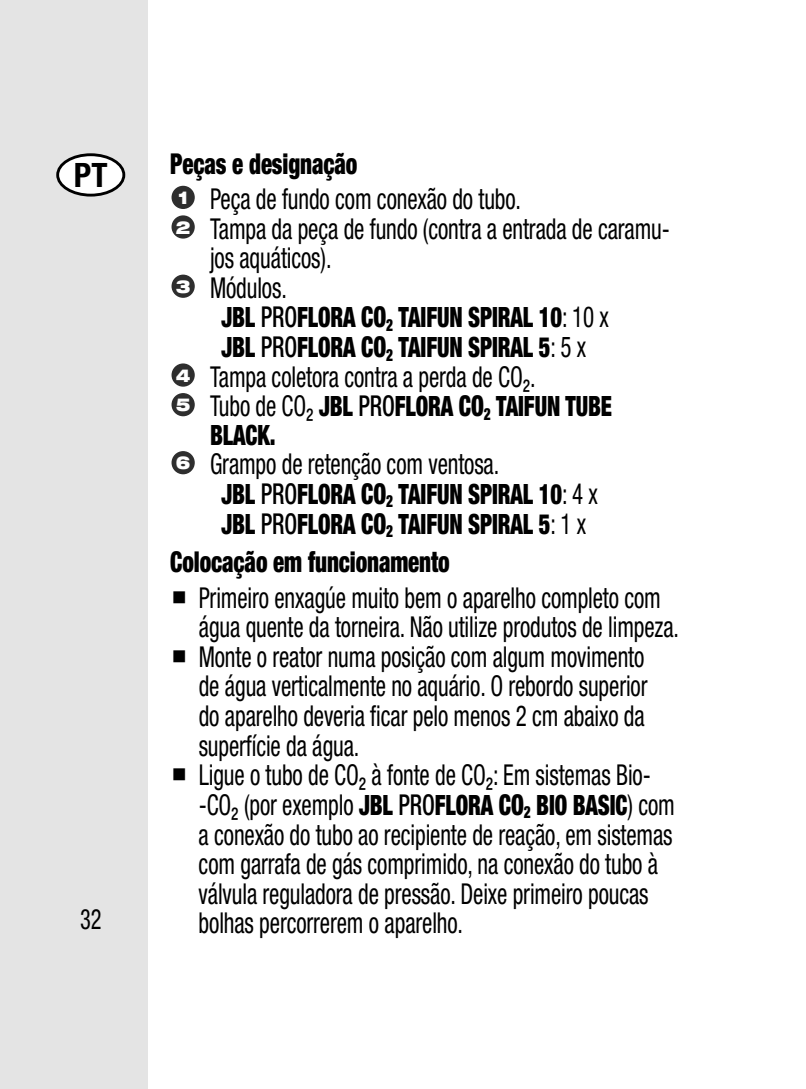
<style>
.page{position:relative;width:806px;height:1089px;background:#fff}
.page>*{position:absolute;margin:0;border:0;box-sizing:border-box;transform-origin:0 0}
.t1{font:700 condensed 33.6px "Helvetica Neue LTW1 G";color:#000}
.t2{font:condensed 28.8px/29.6px "Helvetica Neue LTW1 G";letter-spacing:-.005em;color:#000;scale:.8 1}
.t3{font:900 condensed 28.8px "Helvetica Neue LTW1 G";letter-spacing:-.005em;color:#000;scale:.8 1}
.t4{font:900 condensed 28px/29.6px "Helvetica Neue LTW1 G";letter-spacing:-.005em;color:#000;scale:.8 1}
.t5{font:condensed 28px "Helvetica Neue LTW1 G";color:#000;scale:.8 1}
.s1{font-weight:900}
.s2{font-weight:500;font-size:28.8px}
.s3{font-size:28.8px}
.s4{font-weight:400;font-size:28.8px}
.s5{font-weight:900;font-size:28px}
.s6{font-weight:500}
</style>
<div class="page">
<div style="left:0;top:0;width:147px;height:1089px;background:#e4e4e4"></div>
<div style="left:172px;top:186px;width:22px;height:22px;background:#2e2e2e;border-radius:50%"></div>
<div style="left:171px;top:186px;width:24px;height:23px;border:2px solid #2e2e2e;border-radius:50%"></div>
<div style="left:172px;top:216px;width:22px;height:22px;background:#2e2e2e;border-radius:50%"></div>
<div style="left:171px;top:215px;width:24px;height:24px;border:2px solid #2e2e2e;border-radius:50%"></div>
<div style="left:172px;top:275px;width:22px;height:22px;background:#2e2e2e;border-radius:50%"></div>
<div style="left:171px;top:274px;width:24px;height:24px;border:2px solid #2e2e2e;border-radius:50%"></div>
<div style="left:172px;top:364px;width:22px;height:22px;background:#2e2e2e;border-radius:50%"></div>
<div style="left:171px;top:363px;width:24px;height:24px;border:2px solid #2e2e2e;border-radius:50%"></div>
<div style="left:172px;top:394px;width:22px;height:21px;background:#2e2e2e;border-radius:50%"></div>
<div style="left:171px;top:393px;width:24px;height:23px;border:2px solid #2e2e2e;border-radius:50%"></div>
<div style="left:172px;top:452px;width:22px;height:21px;background:#2e2e2e;border-radius:50%"></div>
<div style="left:171px;top:451px;width:24px;height:23px;border:2px solid #2e2e2e;border-radius:50%"></div>
<div style="left:58px;top:155px;width:66px;height:40px;background:#fff;border-radius:50%"></div>
<div style="left:56px;top:153px;width:69px;height:43px;border:3px solid #000;border-radius:50%"></div>
<p class="t1" style="left:74px;top:155px;width:35px">PT</p>
<p class="t5" style="left:80px;top:902px;width:28px">32</p>
<p class="t2" style="left:170px;top:146px;width:440px;line-height:35.2px"><span class="s1">Peças e designação<br></span><sup>1</sup> Peça de fundo com conexão do tubo.</p>
<p class="t2" style="left:176px;top:214px;width:618px"><sup>2</sup> Tampa da peça de fundo (contra a entrada de caramu-</p>
<p class="t2" style="left:210px;top:243px;width:153px">jos aquáticos).</p>
<p class="t2" style="left:176px;top:273px;width:140px"><sup>3</sup> Módulos.</p>
<p class="t4" style="left:221px;top:303px;width:485px">JBL <span class="s2">PRO</span>FLORA <span class="s3">CO</span><sub>2</sub> TAIFUN SPIRAL 10<span class="s4">: 10 x<br></span>JBL <span class="s2">PRO</span>FLORA <span class="s3">CO</span><sub>2</sub> TAIFUN SPIRAL 5<span class="s4">: 5 x</span></p>
<p class="t2" style="left:176px;top:362px;width:451px"><sup>4</sup> Tampa coletora contra a perda de CO₂.</p>
<p class="t4" style="left:210px;top:392px;width:503px;line-height:28.4px;text-indent:-34px"><sup>5</sup> <span class="s4">Tubo de CO₂</span> JBL <span class="s2">PRO</span>FLORA <span class="s3">CO</span><sub>2</sub> TAIFUN TUBE<br>BLACK.</p>
<p class="t2" style="left:176px;top:449px;width:405px"><sup>6</sup> Grampo de retenção com ventosa.</p>
<p class="t4" style="left:221px;top:479px;width:471px">JBL <span class="s2">PRO</span>FLORA <span class="s3">CO</span><sub>2</sub> TAIFUN SPIRAL 10<span class="s4">: 4 x<br></span>JBL <span class="s2">PRO</span>FLORA <span class="s3">CO</span><sub>2</sub> TAIFUN SPIRAL 5<span class="s4">: 1 x</span></p>
<p class="t3" style="left:170px;top:545px;width:351px">Colocação em funcionamento</p>
<p class="t2" style="left:198px;top:583px;width:601px;text-indent:-28px">▪ Primeiro enxagúe muito bem o aparelho completo com água quente da torneira. Não utilize produtos de limpeza.</p>
<p class="t2" style="left:198px;top:642px;width:562px;text-align:justify;text-indent:-28px">▪ Monte o reator numa posição com algum movimento de água verticalmente no aquário. O rebordo superior do aparelho deveria ficar pelo menos 2 cm abaixo da superfície da água.</p>
<p class="t2" style="left:198px;top:760px;width:596px;text-indent:-28px">▪ Ligue o tubo de CO₂ à fonte de CO₂: Em sistemas Bio--CO₂ (por exemplo <span class="s5">JBL</span> <span class="s6">PRO</span><span class="s5">FLORA</span> <span class="s1">CO</span><sub>2</sub> <span class="s5">BIO BASIC</span>) com a conexão do tubo ao recipiente de reação, em sistemas com garrafa de gás comprimido, na conexão do tubo à válvula reguladora de pressão. Deixe primeiro poucas bolhas percorrerem o aparelho.</p>
</div>
